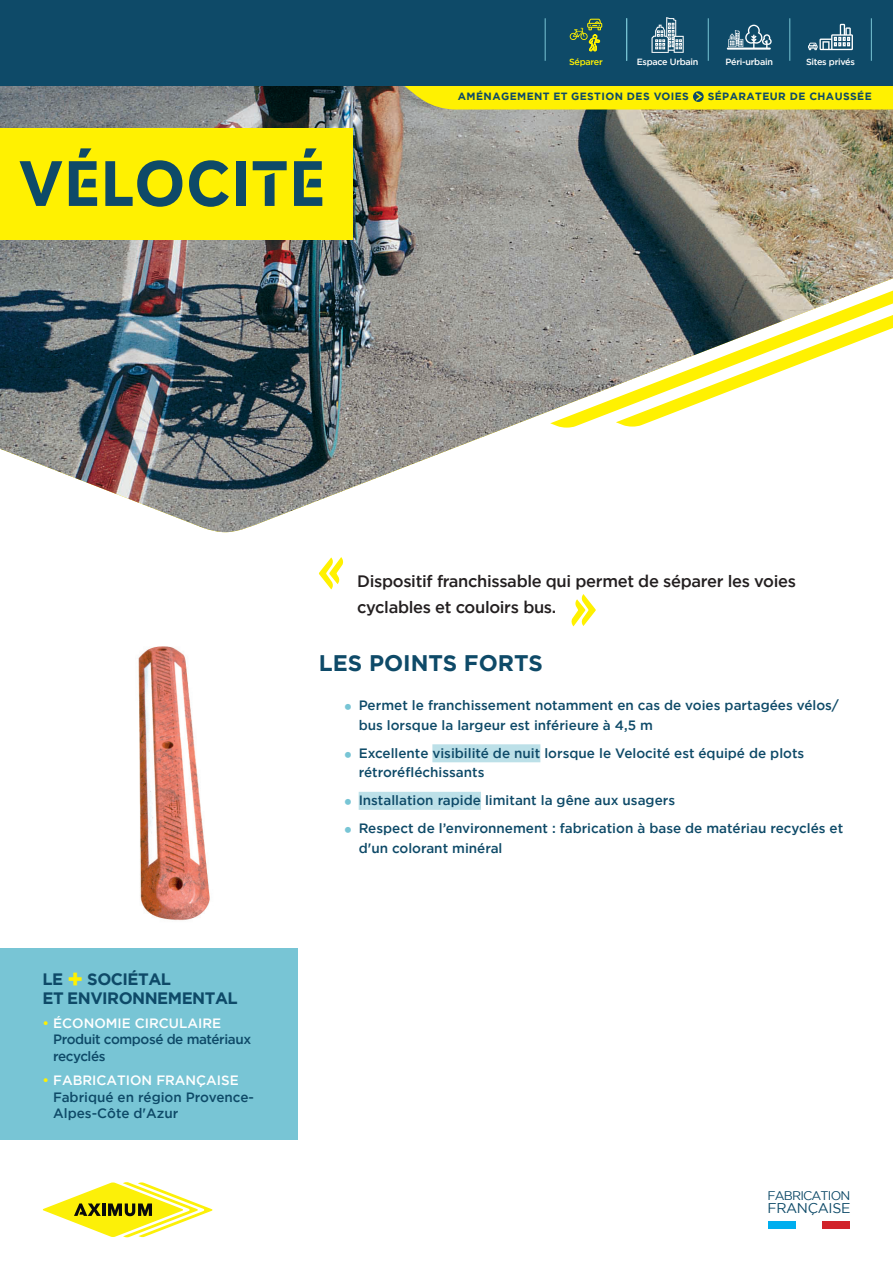
<style>
.page{position:relative;width:893px;height:1263px;background:#fff}
.page>*{position:absolute;margin:0;border:0;box-sizing:border-box;transform-origin:0 0}
.t1{font:700 63px "Colas";letter-spacing:.03em;color:#0e4a68}
.t2{font:700 22.5px "Gotham";color:#0e4a68}
.t3{font:500 16.5px/25.5px "Gotham";letter-spacing:-.02em;color:#231f20}
.t4{font:700 16.5px/19.5px "Gotham";letter-spacing:-.03em;color:#0e4a68}
.t5{font:14.1px "Gotham";letter-spacing:-.025em;color:#0e4a68}
.t6{font:500 13.5px/19.5px "Gotham";color:#0e4a68}
.t7{font:500 13.5px/16.2px "Gotham";letter-spacing:-.03em;color:#0e4a68}
.t8{font:12.45px "Gotham";letter-spacing:-.065em;color:#0e4a68}
.t9{font:700 10.5px "Gotham";letter-spacing:.04em;color:#0e4a68}
.t10{font:500 9px "Gotham";letter-spacing:-.03em;color:#fff}
.t11{font:500 9px "Gotham";letter-spacing:-.03em;color:#fff101}
.s1{font-size:25.5px;color:#fff101}
.s2{color:#fff101}
.s3{color:#fff}
</style>
<div class="page">
<img style="left:0;top:85px;width:893px;height:447px">
<svg style="left:550px;top:234px;width:343px;height:194px"></svg>
<div style="left:432px;top:744px;width:108px;height:18px;background:#bce0e8"></div>
<div style="left:359px;top:792px;width:122px;height:18px;background:#bce0e8"></div>
<div style="left:0;top:128px;width:353px;height:112px;background:#fff101"></div>
<svg style="left:571px;top:594px;width:25px;height:32px"></svg>
<svg style="left:43px;top:1182px;width:169px;height:55px"></svg>
<div style="left:769px;top:1221px;width:27px;height:7px;background:#00aeef"></div>
<div style="left:823px;top:1221px;width:27px;height:7px;background:#d1232a"></div>
<img style="left:138px;top:646px;width:72px;height:275px">
<div style="left:0;top:948px;width:298px;height:192px;background:#78c5d5"></div>
<div style="left:0;top:0;width:893px;height:85px;background:#0e4a68"></div>
<svg style="left:392px;top:85px;width:501px;height:24px;background:#eee30d"></svg>
<svg style="left:319px;top:557px;width:25px;height:32px"></svg>
<hr style="left:789px;top:18px;width:1px;height:43px;background:#78c5d5">
<hr style="left:871px;top:18px;width:1px;height:43px;background:#78c5d5">
<hr style="left:708px;top:18px;width:1px;height:43px;background:#78c5d5">
<hr style="left:626px;top:18px;width:1px;height:43px;background:#78c5d5">
<svg style="left:651px;top:17px;width:33px;height:36px"></svg>
<svg style="left:727px;top:25px;width:45px;height:25px"></svg>
<svg style="left:808px;top:24px;width:45px;height:26px"></svg>
<hr style="left:545px;top:18px;width:1px;height:43px;background:#78c5d5">
<svg style="left:570px;top:19px;width:32px;height:32px"></svg>
<p class="t11" style="left:569px;top:56px;width:35px">Séparer</p>
<p class="t10" style="left:637px;top:56px;width:63px">Espace Urbain</p>
<p class="t10" style="left:725px;top:56px;width:49px">Péri-urbain</p>
<p class="t10" style="left:806px;top:56px;width:50px">Sites privés</p>
<p class="t1" style="left:19px;top:148px;width:307px">VÉLOCITÉ</p>
<p class="t9" style="left:458px;top:90px;width:233px">AMÉNAGEMENT ET GESTION DES VOIES</p>
<p class="t9" style="left:708px;top:90px;width:166px">SÉPARATEUR DE CHAUSSÉE</p>
<p class="t4" style="left:43px;top:969px;width:197px">LE <span class="s1">+</span> SOCIÉTAL<br>ET ENVIRONNEMENTAL</p>
<p class="t7" style="left:53px;top:1015px;width:200px;text-indent:-11px"><span class="s2">•</span> <span class="s3">ÉCONOMIE CIRCULAIRE<br></span>Produit composé de matériaux recyclés</p>
<p class="t6" style="left:53px;top:1072px;width:202px;line-height:16.2px;text-indent:-11px"><span class="s2">•</span> <span class="s3">FABRICATION FRANÇAISE<br></span>Fabriqué en région Provence-<br>Alpes-Côte d'Azur</p>
<p class="t3" style="left:357px;top:568px;width:440px">Dispositif franchissable qui permet de séparer les voies cyclables et couloirs bus.</p>
<p class="t2" style="left:319px;top:648px;width:225px">LES POINTS FORTS</p>
<p class="t6" style="left:359px;top:696px;width:482px">Permet le franchissement notamment en cas de voies partagées vélos/ bus lorsque la largeur est inférieure à 4,5 m</p>
<p class="t6" style="left:359px;top:743px;width:447px">Excellente visibilité de nuit lorsque le Velocité est équipé de plots rétroréfléchissants</p>
<p class="t6" style="left:359px;top:791px;width:318px">Installation rapide limitant la gêne aux usagers</p>
<p class="t6" style="left:359px;top:819px;width:486px">Respect de l’environnement : fabrication à base de matériau recyclés et d'un colorant minéral</p>
<p class="t8" style="left:767px;top:1187px;width:84px">FABRICATION</p>
<p class="t5" style="left:767px;top:1198px;width:85px">FRANÇAISE</p>
</div>
